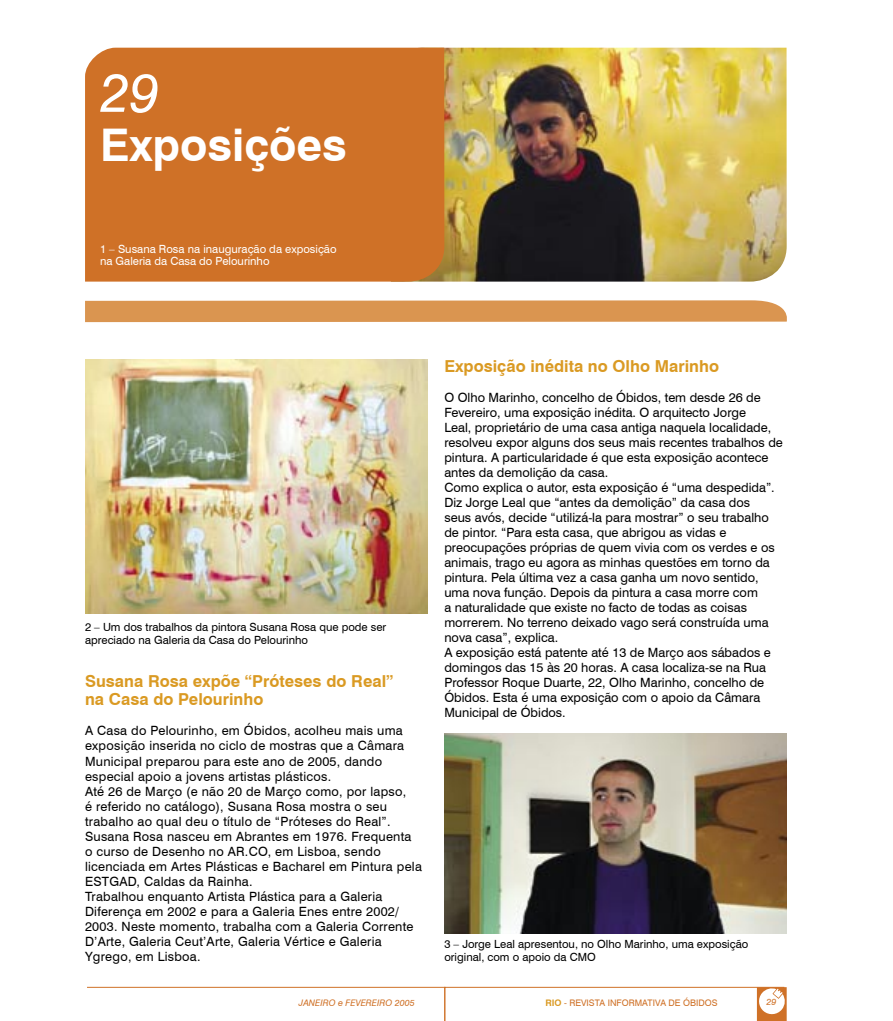
<style>
.page{position:relative;width:893px;height:1021px;background:#fff}
.page>*{position:absolute;margin:0;border:0;box-sizing:border-box;transform-origin:0 0}
.t1{font:italic 54px "Swiss 721 BT";color:#fff}
.t2{font:700 45px "Swiss 721 BT";color:#fff}
.titulo_texto{font:700 16.5px "Swiss 721 BT";color:#da9a23}
.texto{font:12.75px/15px "Swiss 721 BT";color:#000}
.texto-2{font:12.75px/15px "Swiss 721 BT";letter-spacing:.02em;color:#000}
.t3{font:11.25px/12.8px "Swiss 721 BT";color:#000}
.t4{font:11.25px "Swiss 721 BT";color:#fff}
.t5{font:9px "Swiss 721 BT";color:#cf7127}
.t6{font:italic 9px "Swiss 721 BT";color:#cf7127}
.s1{font-weight:700;color:#da9a23}
</style>
<div class="page">
<svg style="left:87px;top:986px;width:700px;height:34px"></svg>
<img style="left:444px;top:48px;width:343px;height:233px">
<img style="left:85px;top:359px;width:342px;height:254px">
<svg style="left:85px;top:300px;width:702px;height:22px;background:#db9956"></svg>
<img style="left:444px;top:733px;width:343px;height:200px">
<div style="left:85px;top:48px;width:359px;height:233px;background:#cf7127"></div>
<p class="t1" style="left:100px;top:60px;width:61px">29</p>
<p class="t2" style="left:100px;top:118px;width:248px">Exposições</p>
<p class="t4" style="left:100px;top:242px;width:238px">1 – Susana Rosa na inauguração da exposição</p>
<p class="t4" style="left:100px;top:254px;width:171px">na Galeria da Casa do Pelourinho</p>
<p class="t3" style="left:85px;top:621px;width:303px">2 – Um dos trabalhos da pintora Susana Rosa que pode ser apreciado na Galeria da Casa do Pelourinho</p>
<p class="titulo_texto" style="left:85px;top:670px;width:310px">Susana Rosa expõe “Próteses do Real”</p>
<p class="titulo_texto" style="left:85px;top:689px;width:180px">na Casa do Pelourinho</p>
<p class="texto-2" style="left:85px;top:723px;width:321px">A Casa do Pelourinho, em Óbidos, acolheu mais uma exposição inserida no ciclo de mostras que a Câmara Municipal preparou para este ano de 2005, dando especial apoio a jovens artistas plásticos.</p>
<p class="texto-2" style="left:85px;top:783px;width:323px">Até 26 de Março (e não 20 de Março como, por lapso, é referido no catálogo), Susana Rosa mostra o seu trabalho ao qual deu o título de “Próteses do Real”.</p>
<p class="texto-2" style="left:85px;top:828px;width:338px">Susana Rosa nasceu em Abrantes em 1976. Frequenta o curso de Desenho no AR.CO, em Lisboa, sendo licenciada em Artes Plásticas e Bacharel em Pintura pela ESTGAD, Caldas da Rainha.</p>
<p class="texto-2" style="left:85px;top:888px;width:330px">Trabalhou enquanto Artista Plástica para a Galeria Diferença em 2002 e para a Galeria Enes entre 2002/ 2003. Neste momento, trabalha com a Galeria Corrente D’Arte, Galeria Ceut’Arte, Galeria Vértice e Galeria Ygrego, em Lisboa.</p>
<p class="titulo_texto" style="left:444px;top:356px;width:276px">Exposição inédita no Olho Marinho</p>
<p class="texto" style="left:444px;top:390px;width:340px">O Olho Marinho, concelho de Óbidos, tem desde 26 de Fevereiro, uma exposição inédita. O arquitecto Jorge<br>Leal, proprietário de uma casa antiga naquela localidade, resolveu expor alguns dos seus mais recentes trabalhos de pintura. A particularidade é que esta exposição acontece antes da demolição da casa.</p>
<p class="texto" style="left:444px;top:480px;width:332px">Como explica o autor, esta exposição é “uma despedida”.<br>Diz Jorge Leal que “antes da demolição” da casa dos seus avós, decide “utilizá-la para mostrar” o seu trabalho de pintor. “Para esta casa, que abrigou as vidas e preocupações próprias de quem vivia com os verdes e os animais, trago eu agora as minhas questões em torno da pintura. Pela última vez a casa ganha um novo sentido, uma nova função. Depois da pintura a casa morre com<br>a naturalidade que existe no facto de todas as coisas morrerem. No terreno deixado vago será construída uma nova casa”, explica.</p>
<p class="texto" style="left:444px;top:645px;width:328px">A exposição está patente até 13 de Março aos sábados e domingos das 15 às 20 horas. A casa localiza-se na Rua Professor Roque Duarte, 22, Olho Marinho, concelho de Óbidos. Esta é uma exposição com o apoio da Câmara Municipal de Óbidos.</p>
<p class="t3" style="left:444px;top:937px;width:305px">3 – Jorge Leal apresentou, no Olho Marinho, uma exposição original, com o apoio da CMO</p>
<p class="t6" style="left:299px;top:997px;width:117px">JANEIRO e FEVEREIRO 2005</p>
<p class="t5" style="left:545px;top:997px;width:174px"><span class="s1">RIO</span> - REVISTA INFORMATIVA DE ÓBIDOS</p>
<p class="t6" style="left:767px;top:996px;width:11px">29</p>
</div>
